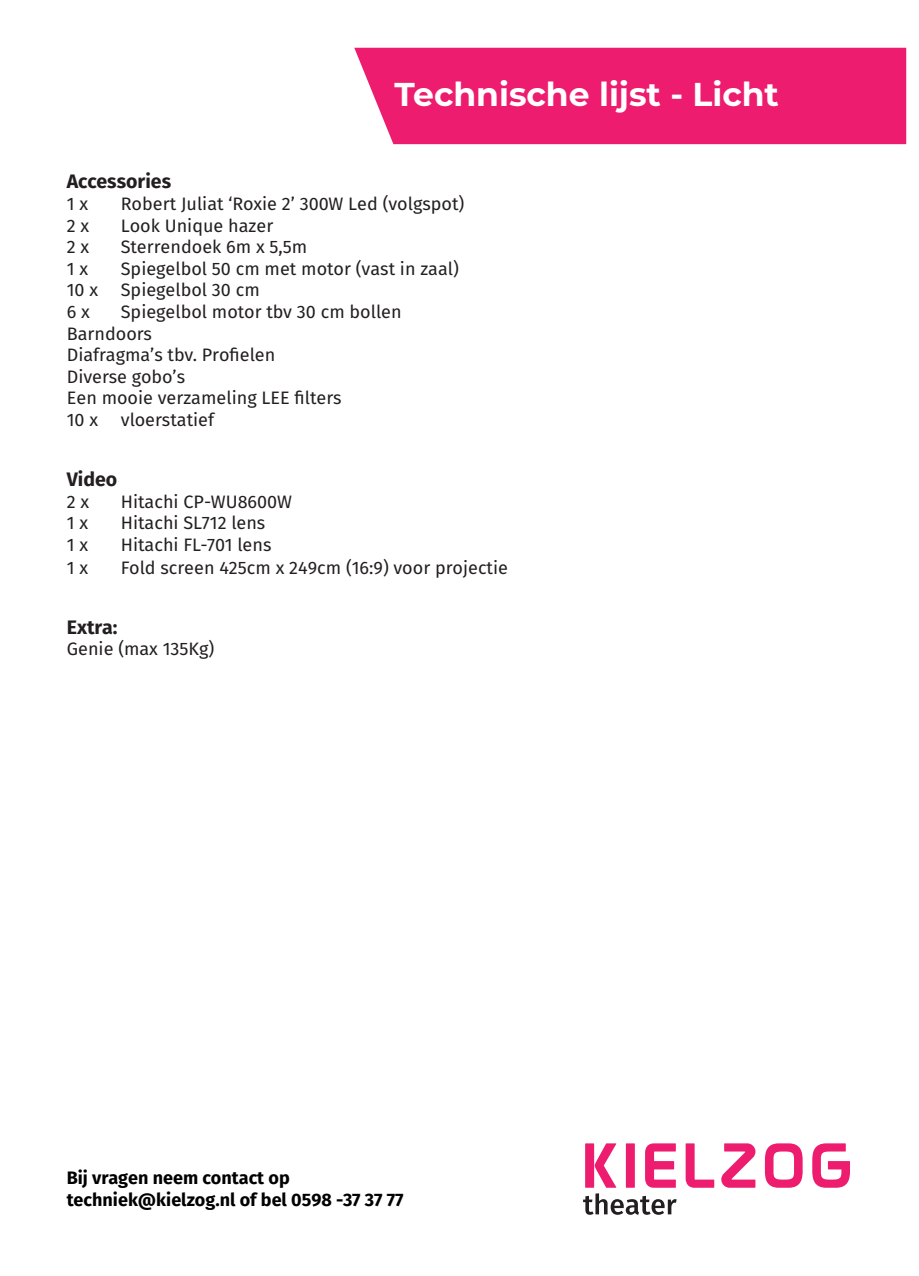
<style>
.page{position:relative;width:919px;height:1276px;background:#fff}
.page>*{position:absolute;margin:0;border:0;box-sizing:border-box;transform-origin:0 0}
.t1{font:700 33px "Montserrat";color:#fff}
.t2{font:700 19.5px "Fira Sans";color:#231f20}
.t3{font:18px "Fira Sans";color:#231f20}
.t4{font:700 18px "Fira Sans";color:#000001}
</style>
<div class="page">
<div style="left:625px;top:1143px;width:9px;height:44px;background:#ed1c6e"></div>
<svg style="left:764px;top:1143px;width:38px;height:44px"></svg>
<svg style="left:594px;top:1143px;width:22px;height:44px"></svg>
<svg style="left:645px;top:1143px;width:30px;height:44px"></svg>
<svg style="left:812px;top:1143px;width:37px;height:44px"></svg>
<svg style="left:685px;top:1143px;width:29px;height:44px"></svg>
<svg style="left:721px;top:1143px;width:34px;height:44px"></svg>
<div style="left:585px;top:1143px;width:9px;height:44px;background:#ed1c6e"></div>
<svg style="left:583px;top:1193px;width:93px;height:21px"></svg>
<div style="left:354px;top:48px;width:552px;height:97px;background:#ed1c6e"></div>
<p class="t1" style="left:394px;top:71px;width:386px">Technische lijst - Licht</p>
<p class="t2" style="left:67px;top:165px;width:106px">Accessories</p>
<p class="t3" style="left:67px;top:190px;width:23px">1 x</p>
<p class="t3" style="left:121px;top:190px;width:345px">Robert Juliat ‘Roxie 2’ 300W Led (volgspot)</p>
<p class="t3" style="left:67px;top:212px;width:24px">2 x</p>
<p class="t3" style="left:121px;top:212px;width:154px">Look Unique hazer</p>
<p class="t3" style="left:67px;top:233px;width:24px">2 x</p>
<p class="t3" style="left:121px;top:233px;width:188px">Sterrendoek 6m x 5,5m</p>
<p class="t3" style="left:67px;top:255px;width:23px">1 x</p>
<p class="t3" style="left:121px;top:255px;width:339px">Spiegelbol 50 cm met motor (vast in zaal)</p>
<p class="t3" style="left:67px;top:276px;width:33px">10 x</p>
<p class="t3" style="left:121px;top:276px;width:140px">Spiegelbol 30 cm</p>
<p class="t3" style="left:67px;top:298px;width:25px">6 x</p>
<p class="t3" style="left:121px;top:298px;width:282px">Spiegelbol motor tbv 30 cm bollen</p>
<p class="t3" style="left:67px;top:320px;width:87px">Barndoors</p>
<p class="t3" style="left:67px;top:341px;width:210px">Diafragma’s tbv. Profielen</p>
<p class="t3" style="left:67px;top:363px;width:120px">Diverse gobo’s</p>
<p class="t3" style="left:67px;top:384px;width:276px">Een mooie verzameling LEE filters</p>
<p class="t3" style="left:67px;top:406px;width:33px">10 x</p>
<p class="t3" style="left:121px;top:406px;width:95px">vloerstatief</p>
<p class="t2" style="left:67px;top:463px;width:52px">Video</p>
<p class="t3" style="left:67px;top:488px;width:24px">2 x</p>
<p class="t3" style="left:121px;top:488px;width:173px">Hitachi CP-WU8600W</p>
<p class="t3" style="left:67px;top:509px;width:23px">1 x</p>
<p class="t3" style="left:121px;top:509px;width:146px">Hitachi SL712 lens</p>
<p class="t3" style="left:67px;top:531px;width:23px">1 x</p>
<p class="t3" style="left:121px;top:531px;width:152px">Hitachi FL-701 lens</p>
<p class="t3" style="left:67px;top:554px;width:23px">1 x</p>
<p class="t3" style="left:121px;top:554px;width:389px">Fold screen 425cm x 249cm (16:9) voor projectie</p>
<p class="t2" style="left:67px;top:610px;width:52px">Extra:</p>
<p class="t3" style="left:67px;top:635px;width:149px">Genie (max 135Kg)</p>
<p class="t4" style="left:67px;top:1162px;width:224px">Bij vragen neem contact op</p>
<p class="t4" style="left:67px;top:1184px;width:338px">techniek@kielzog.nl of bel 0598 -37 37 77</p>
</div>
